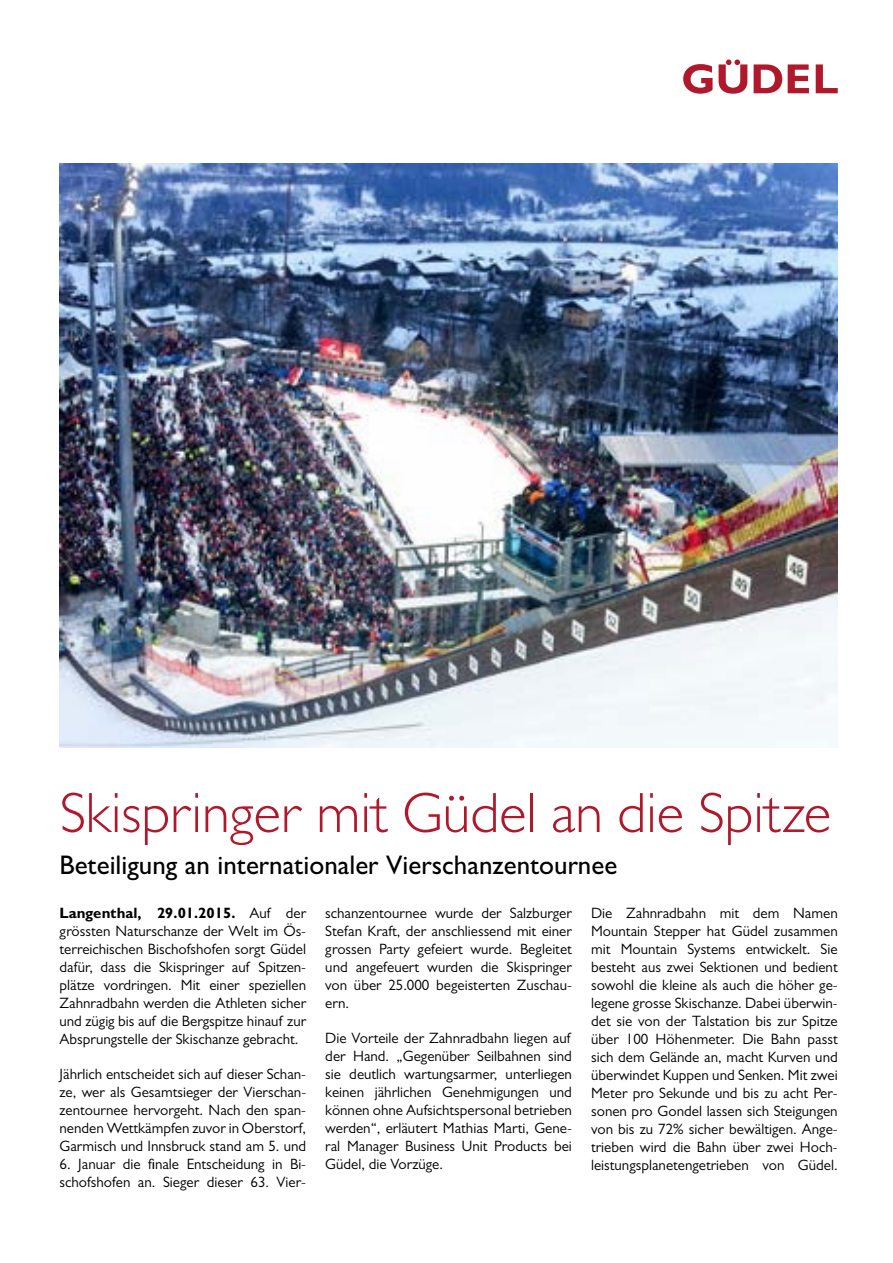
<style>
.page{position:relative;width:893px;height:1263px;background:#fff}
.page>*{position:absolute;margin:0;border:0;box-sizing:border-box;transform-origin:0 0}
.t1{font:300 57px "Gill Sans MT Pro";color:#b0182b}
.t2{font:500 27px "Gill Sans MT Pro";color:#000}
.t3{font:15px/18px "Gill Sans MT Pro";color:#000;text-align:justify}
.s1{font-weight:700}
</style>
<div class="page">
<svg style="left:683px;top:64px;width:30px;height:30px"></svg>
<svg style="left:754px;top:64px;width:28px;height:29px"></svg>
<svg style="left:788px;top:64px;width:21px;height:29px"></svg>
<svg style="left:816px;top:64px;width:22px;height:29px"></svg>
<svg style="left:719px;top:60px;width:28px;height:34px"></svg>
<img style="left:60px;top:164px;width:778px;height:583px">
<h1 class="t1" style="left:60px;top:778px;width:773px">Skispringer mit Güdel an die Spitze</h1>
<h2 class="t2" style="left:60px;top:849px;width:559px">Beteiligung an internationaler Vierschanzentournee</h2>
<p class="t3" style="left:60px;top:903px;width:248px"><span class="s1">Langenthal, 29.01.2015.</span> Auf der grössten Naturschanze der Welt im Ös&shy;terreichischen Bischofshofen sorgt Güdel dafür, dass die Skispringer auf Spitzen&shy;plätze vordringen. Mit einer speziellen Zahnradbahn werden die Athleten sicher und zügig bis auf die Bergspitze hinauf zur Absprungstelle der Skischanze gebracht.</p>
<p class="t3" style="left:60px;top:1064px;width:248px">Jährlich entscheidet sich auf dieser Schan&shy;ze, wer als Gesamtsieger der Vierschan&shy;zentournee hervorgeht. Nach den span&shy;nenden Wettkämpfen zuvor in Oberstorf, Garmisch und Innsbruck stand am 5. und</p>
<p class="t3" style="left:60px;top:1154px;width:248px">6. Januar die finale Entscheidung in Bi&shy;schofshofen an. Sieger dieser 63. Vier-</p>
<p class="t3" style="left:325px;top:903px;width:248px">schanzentournee wurde der Salzburger Stefan Kraft, der anschliessend mit einer grossen Party gefeiert wurde. Begleitet und angefeuert wurden die Skispringer von über 25.000 begeisterten Zuschau&shy;ern.</p>
<p class="t3" style="left:325px;top:1028px;width:248px">Die Vorteile der Zahnradbahn liegen auf der Hand. „Gegenüber Seilbahnen sind sie deutlich wartungsarmer, unterliegen keinen jährlichen Genehmigungen und können ohne Aufsichtspersonal betrieben werden“, erläutert Mathias Marti, Gene&shy;ral Manager Business Unit Products bei Güdel, die Vorzüge.</p>
<p class="t3" style="left:591px;top:903px;width:248px">Die Zahnradbahn mit dem Namen Mountain Stepper hat Güdel zusammen mit Mountain Systems entwickelt. Sie besteht aus zwei Sektionen und bedient sowohl die kleine als auch die höher ge&shy;legene grosse Skischanze. Dabei überwin&shy;det sie von der Talstation bis zur Spitze über 100 Höhenmeter. Die Bahn passt sich dem Gelände an, macht Kurven und überwindet Kuppen und Senken. Mit zwei Meter pro Sekunde und bis zu acht Per&shy;sonen pro Gondel lassen sich Steigungen von bis zu 72% sicher bewältigen. Ange&shy;trieben wird die Bahn über zwei Hoch&shy;leistungsplanetengetrieben von Güdel.</p>
</div>
